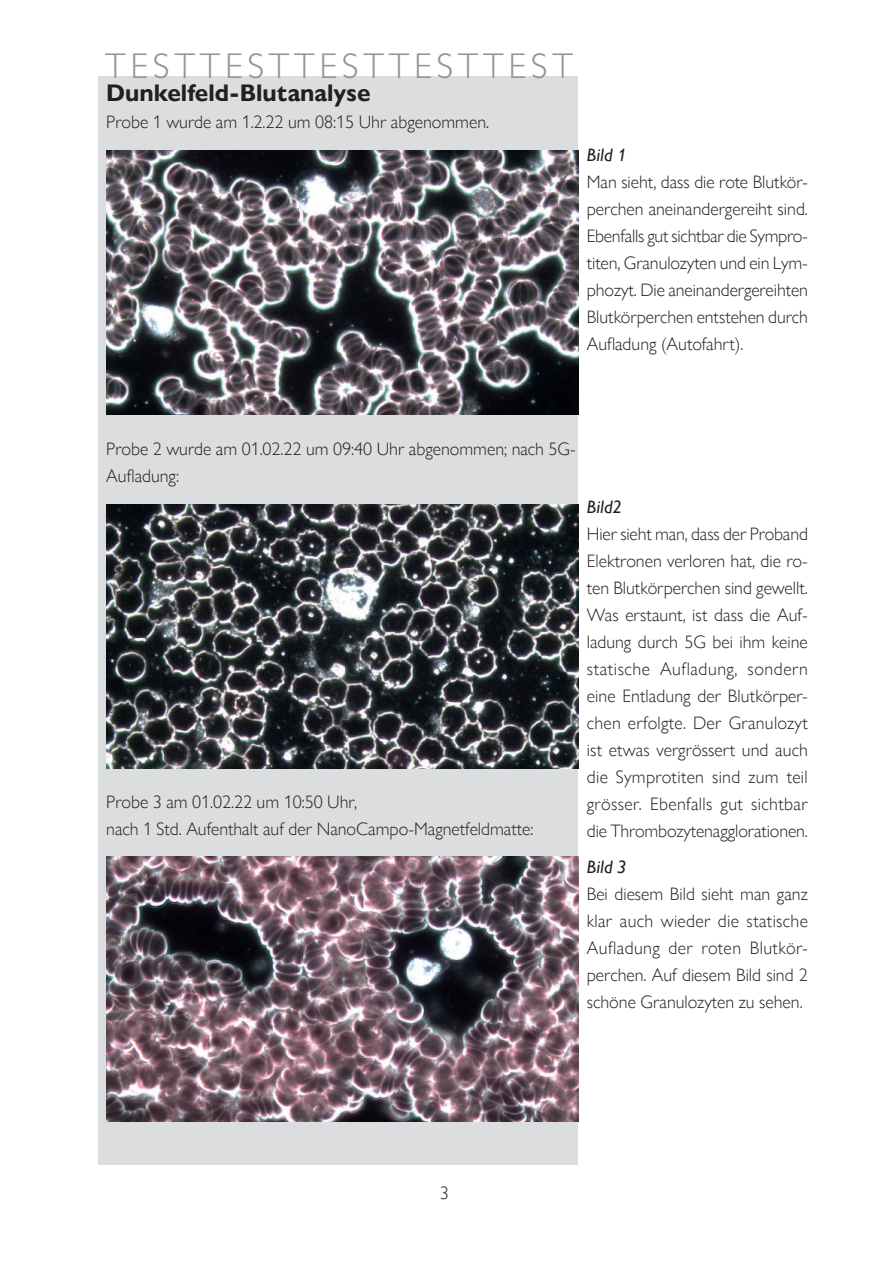
<style>
.page{position:relative;width:893px;height:1263px;background:#fff}
.page>*{position:absolute;margin:0;border:0;box-sizing:border-box;transform-origin:0 0}
.t1{font:300 36px "Gill Sans CE";letter-spacing:.13em;color:#939598}
.t2{font:700 24px "Gill Sans Nova";color:#231f20}
.t3{font:300 18px/27px "Gill Sans Nova";color:#231f20;text-align:justify}
.t4{font:italic 18px "Gill Sans Nova";color:#231f20}
</style>
<div class="page">
<div style="left:98px;top:77px;width:479px;height:1088px;background:#dcdddf"></div>
<img style="left:106px;top:150px;width:472px;height:265px">
<img style="left:106px;top:504px;width:472px;height:264px">
<img style="left:106px;top:856px;width:472px;height:265px">
<h1 class="t1" style="left:105px;top:45px;width:469px">TESTTESTTESTTESTTEST</h1>
<h2 class="t2" style="left:106px;top:77px;width:266px">Dunkelfeld-Blutanalyse</h2>
<p class="t3" style="left:106px;top:109px;width:384px">Probe 1 wurde am 1.2.22 um 08:15 Uhr abgenommen.</p>
<p class="t4" style="left:587px;top:143px;width:41px">Bild 1</p>
<p class="t3" style="left:587px;top:168px;width:223px">Man sieht, dass die rote Blutkör&shy;perchen aneinandergereiht sind.<br>Ebenfalls gut sichtbar die Sympro&shy;titen, Granulozyten und ein Lym&shy;phozyt. Die aneinandergereihten Blutkörperchen entstehen durch Aufladung (Autofahrt).</p>
<p class="t3" style="left:106px;top:435px;width:471px">Probe 2 wurde am 01.02.22 um 09:40 Uhr abgenommen; nach 5G-<br>Aufladung:</p>
<p class="t3" style="left:106px;top:788px;width:429px">Probe 3 am 01.02.22 um 10:50 Uhr,<br>nach 1 Std. Aufenthalt auf der NanoCampo-Magnetfeldmatte:</p>
<p class="t4" style="left:587px;top:495px;width:37px">Bild2</p>
<p class="t3" style="left:587px;top:520px;width:223px">Hier sieht man, dass der Proband Elektronen verloren hat, die ro&shy;ten Blutkörperchen sind gewellt.<br>Was erstaunt, ist dass die Auf&shy;ladung durch 5G bei ihm keine statische Aufladung, sondern eine Entladung der Blutkörper&shy;chen erfolgte. Der Granulozyt ist etwas vergrössert und auch die Symprotiten sind zum teil grösser. Ebenfalls gut sichtbar die Thrombozytenagglorationen.</p>
<p class="t4" style="left:587px;top:855px;width:41px">Bild 3</p>
<p class="t3" style="left:587px;top:880px;width:223px">Bei diesem Bild sieht man ganz klar auch wieder die statische Aufladung der roten Blutkör&shy;perchen. Auf diesem Bild sind 2 schöne Granulozyten zu sehen.</p>
<p class="t3" style="left:440px;top:1179px;width:10px">3</p>
</div>
